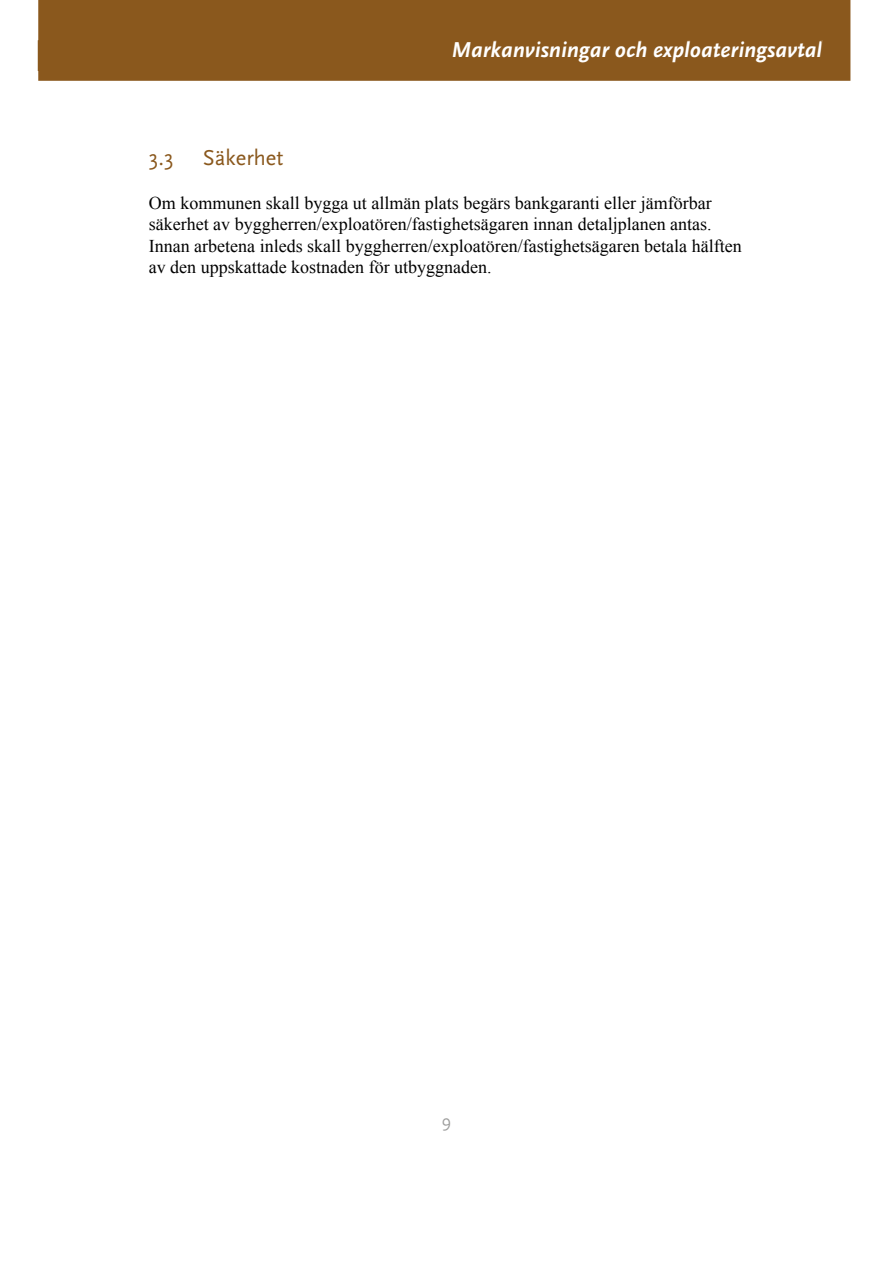
<style>
.page{position:relative;width:893px;height:1263px;background:#fff}
.page>*{position:absolute;margin:0;border:0;box-sizing:border-box;transform-origin:0 0}
.t1{font:italic 700 22.5px "Scala Sans";color:#fff}
.t2{font:22.5px "Scala Sans";color:#8a581d}
.t3{font:18px/21.6px "Times New Roman";color:#000}
.t4{font:18px "Scala Sans";color:#9d9d9c}
</style>
<div class="page">
<div style="left:39px;top:1px;width:811px;height:79px;background:#8a581d"></div>
<div style="left:38px;top:0;width:812px;height:81px;border:2px solid #8a581d"></div>
<div style="left:38px;top:41px;width:784px;height:30px;background:#8a581d"></div>
<p class="t1" style="left:451px;top:38px;width:372px">Markanvisningar och exploateringsavtal</p>
<p class="t2" style="left:149px;top:146px;width:26px">3.3</p>
<p class="t2" style="left:203px;top:146px;width:82px">Säkerhet</p>
<p class="t3" style="left:149px;top:191px;width:594px">Om kommunen skall bygga ut allmän plats begärs bankgaranti eller jämförbar säkerhet av byggherren/exploatören/fastighetsägaren innan detaljplanen antas.<br>Innan arbetena inleds skall byggherren/exploatören/fastighetsägaren betala hälften av den uppskattade kostnaden för utbyggnaden.</p>
<p class="t4" style="left:442px;top:1112px;width:11px">9</p>
</div>
